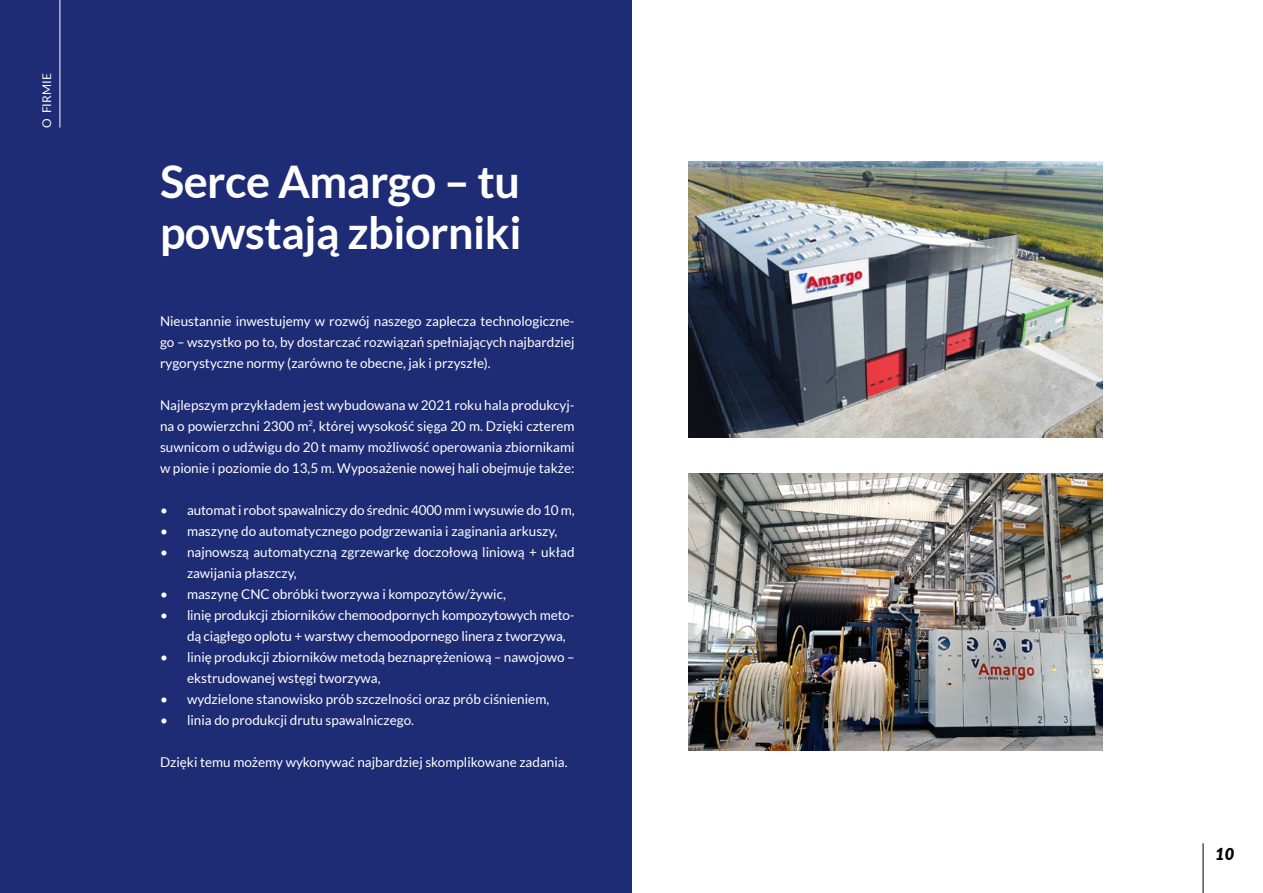
<style>
.page{position:relative;width:1263px;height:893px;background:#fff}
.page>*{position:absolute;margin:0;border:0;box-sizing:border-box;transform-origin:0 0}
.t1{font:700 45px/51px "Lato";letter-spacing:-.01em;color:#fff}
.t2{font:italic 900 16.5px "Lato";color:#000}
.t3{font:13.5px/21px "Lato";color:#fff}
.t4{font:12px "Lato";color:#fff}
</style>
<div class="page">
<div style="left:0;top:0;width:631px;height:893px;background:#1e2b75"></div>
<hr style="left:1203px;top:843px;width:1px;height:50px;background:#000">
<img style="left:688px;top:474px;width:415px;height:276px">
<hr style="left:60px;top:0;width:1px;height:128px;background:#fff">
<img style="left:688px;top:162px;width:415px;height:276px">
<p class="t4" style="left:40px;top:128px;width:56px;rotate:-90deg">O FIRMIE</p>
<h1 class="t1" style="left:160px;top:155px;width:363px">Serce Amargo – tu powstają zbiorniki</h1>
<p class="t3" style="left:160px;top:310px;width:416px;text-align:justify">Nieustannie inwestujemy w rozwój naszego zaplecza technologiczne&shy;go – wszystko po to, by dostarczać rozwiązań spełniających najbardziej rygorystyczne normy (zarówno te obecne, jak i przyszłe).</p>
<p class="t3" style="left:160px;top:394px;width:416px;text-align:justify">Najlepszym przykładem jest wybudowana w 2021 roku hala produkcyj&shy;na o powierzchni 2300 m<sup>2</sup>, której wysokość sięga 20 m. Dzięki czterem suwnicom o udźwigu do 20 t mamy możliwość operowania zbiornikami w pionie i poziomie do 13,5 m. Wyposażenie nowej hali obejmuje także:</p>
<p class="t3" style="left:160px;top:499px;width:416px">• automat i robot spawalniczy do średnic 4000 mm i wysuwie do 10 m,</p>
<p class="t3" style="left:160px;top:520px;width:399px">• maszynę do automatycznego podgrzewania i zaginania arkuszy,</p>
<p class="t3" style="left:187px;top:541px;width:389px;text-indent:-27px">• najnowszą automatyczną zgrzewarkę doczołową liniową + układ zawijania płaszczy,</p>
<p class="t3" style="left:160px;top:583px;width:347px">• maszynę CNC obróbki tworzywa i kompozytów/żywic,</p>
<p class="t3" style="left:187px;top:604px;width:389px;text-indent:-27px">• linię produkcji zbiorników chemoodpornych kompozytowych meto&shy;dą ciągłego oplotu + warstwy chemoodpornego linera z tworzywa,</p>
<p class="t3" style="left:187px;top:646px;width:389px;text-indent:-27px">• linię produkcji zbiorników metodą beznaprężeniową – nawojowo – ekstrudowanej wstęgi tworzywa,</p>
<p class="t3" style="left:160px;top:688px;width:391px">• wydzielone stanowisko prób szczelności oraz prób ciśnieniem,</p>
<p class="t3" style="left:160px;top:709px;width:256px">• linia do produkcji drutu spawalniczego.</p>
<p class="t3" style="left:160px;top:751px;width:409px">Dzięki temu możemy wykonywać najbardziej skomplikowane zadania.</p>
<p class="t2" style="left:1215px;top:841px;width:21px">10</p>
</div>
